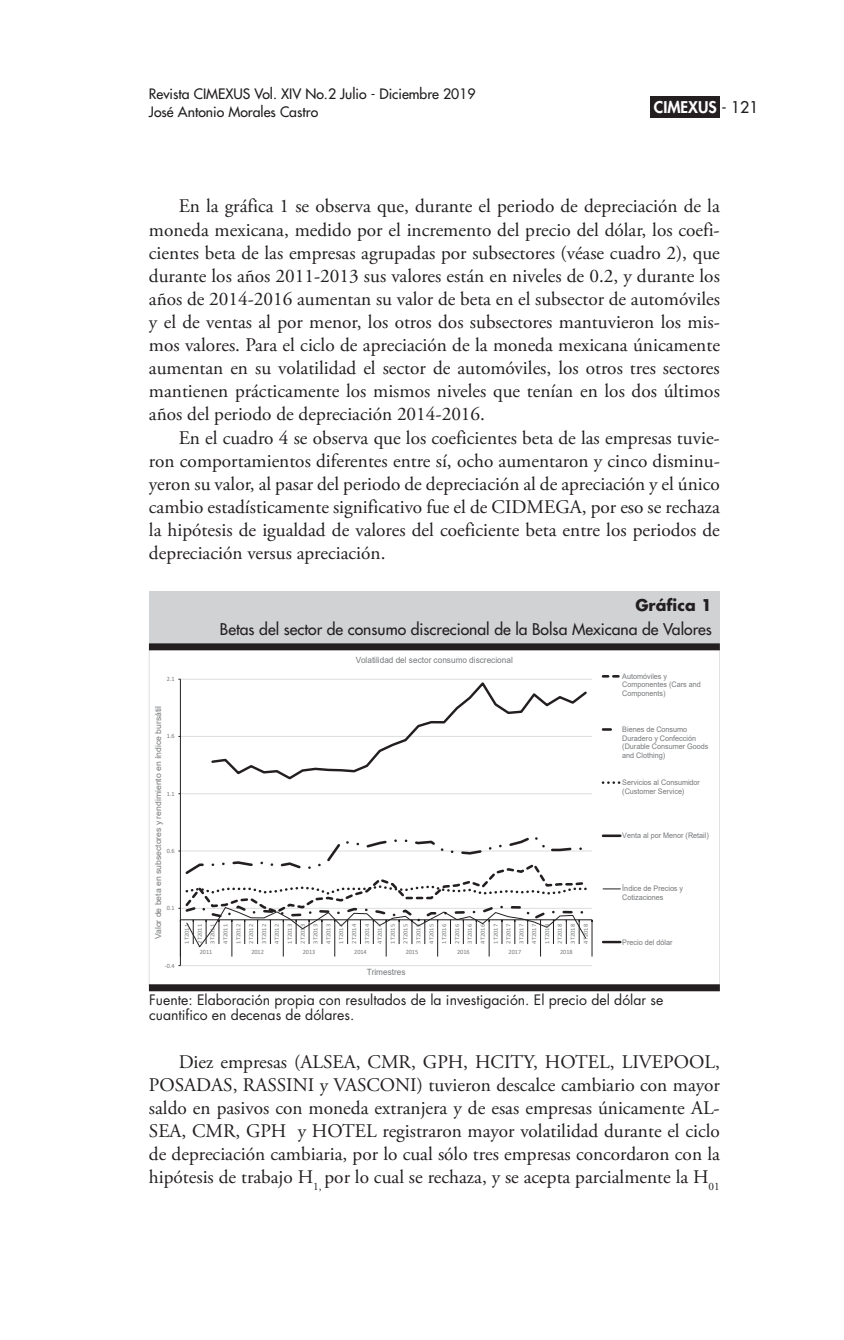
<style>
.page{position:relative;width:844px;height:1340px;background:#fff}
.page>*{position:absolute;margin:0;border:0;box-sizing:border-box;transform-origin:0 0}
.t1{font:19.25px/23.1px "Adobe Garamond Pro";color:#231f20;text-align:justify}
.t2{font:500 15.75px "Futura Std";color:#231f20}
.t3{font:800 15.75px "Futura Std";color:#fff}
.t4{font:700 15.75px "Futura Std";color:#231f20}
.t5{font:14px/15.4px "Futura Std";color:#231f20}
.t6{font:500 14px "Futura Std";color:#201d1e}
.t7{font:500 14px "Futura Std";color:#211d1e}
.t8{font:8.58px "Arial";color:#76787b;scale:.95 1}
.t9{font:8.22px "Arial";color:#76787b;scale:1.05 1}
.t10{font:7.52px/8.8px "Arial";color:#76787b;scale:.95 1}
.t11{font:6.48px "Calibri";color:#76787b;scale:.95 1}
.t12{font:6.12px/12.8px "Calibri";color:#76787b;text-align:justify;scale:1.05 1}
.s1{font-weight:500;color:#231f20}
</style>
<div class="page">
<div style="left:650px;top:96px;width:69px;height:21px;background:#231f20"></div>
<hr style="left:180px;top:965px;width:412px;height:1px;background:#dcdddf">
<hr style="left:180px;top:793px;width:412px;height:1px;background:#dcdddf">
<hr style="left:180px;top:736px;width:412px;height:1px;background:#dcdddf">
<hr style="left:180px;top:678px;width:412px;height:1px;background:#dcdddf">
<hr style="left:180px;top:679px;width:1px;height:286px;background:#231f20">
<svg style="left:178px;top:833px;width:414px;height:123px"></svg>
<svg style="left:210px;top:679px;width:379px;height:101px"></svg>
<svg style="left:603px;top:675px;width:17px;height:2px"></svg>
<svg style="left:603px;top:728px;width:9px;height:2px"></svg>
<svg style="left:603px;top:781px;width:17px;height:3px"></svg>
<svg style="left:603px;top:834px;width:17px;height:3px"></svg>
<svg style="left:603px;top:888px;width:17px;height:1px"></svg>
<hr style="left:603px;top:940px;width:17px;height:3px;background:#231f20">
<div style="left:149px;top:591px;width:570px;height:52px;background:#d1d2d4"></div>
<div style="left:149px;top:643px;width:570px;height:7px;background:#231f20"></div>
<div style="left:149px;top:984px;width:570px;height:7px;background:#231f20"></div>
<p class="t6" style="left:149px;top:85px;width:328px">Revista CIMEXUS Vol. XIV No.2 Julio - Diciembre 2019</p>
<p class="t7" style="left:149px;top:103px;width:171px">José Antonio Morales Castro</p>
<p class="t3" style="left:653px;top:97px;width:106px">CIMEXUS <span class="s1">- 121</span></p>
<p class="t1" style="left:149px;top:195px;width:572px;text-indent:30px">En la gráfica 1 se observa que, durante el periodo de depreciación de la moneda mexicana, medido por el incremento del precio del dólar, los coefi&shy;cientes beta de las empresas agrupadas por subsectores (véase cuadro 2), que durante los años 2011-2013 sus valores están en niveles de 0.2, y durante los años de 2014-2016 aumentan su valor de beta en el subsector de automóviles y el de ventas al por menor, los otros dos subsectores mantuvieron los mis&shy;mos valores. Para el ciclo de apreciación de la moneda mexicana únicamente aumentan en su volatilidad el sector de automóviles, los otros tres sectores mantienen prácticamente los mismos niveles que tenían en los dos últimos años del periodo de depreciación 2014-2016.</p>
<p class="t1" style="left:149px;top:426px;width:572px;text-indent:30px">En el cuadro 4 se observa que los coeficientes beta de las empresas tuvie&shy;ron comportamientos diferentes entre sí, ocho aumentaron y cinco disminu&shy;yeron su valor, al pasar del periodo de depreciación al de apreciación y el único cambio estadísticamente significativo fue el de CIDMEGA, por eso se rechaza la hipótesis de igualdad de valores del coeficiente beta entre los periodos de depreciación versus apreciación.</p>
<p class="t4" style="left:635px;top:595px;width:78px">Gráfica 1</p>
<p class="t2" style="left:220px;top:619px;width:493px">Betas del sector de consumo discrecional de la Bolsa Mexicana de Valores</p>
<p class="t11" style="left:167px;top:674px;width:10px">2.1</p>
<p class="t9" style="left:152px;top:939px;width:224px;rotate:-90deg">V r o l a ed a t eb ne se r o t cesbus y mi dne r o t ne i ne ec i dn í l i t ás r ub</p>
<p class="t11" style="left:167px;top:731px;width:10px">1.6</p>
<p class="t11" style="left:167px;top:789px;width:10px">1.1</p>
<p class="t11" style="left:167px;top:846px;width:10px">0.6</p>
<p class="t11" style="left:167px;top:903px;width:10px">0.1</p>
<p class="t11" style="left:165px;top:960px;width:12px">-0.4</p>
<p class="t8" style="left:356px;top:654px;width:167px">Volatilidad del sector consumo discrecional</p>
<p class="t12" style="left:180px;top:943px;width:20px;rotate:-90deg">1T2011<br>2T2011<br>3T2011<br>4T2011<br>1T2012<br>2T2012<br>3T2012<br>4T2012<br>1T2013<br>2T2013<br>3T2013<br>4T2013<br>1T2014<br>2T2014<br>3T2014<br>4T2014<br>1T2015<br>2T2015<br>3T2015<br>4T2015<br>1T2016<br>2T2016<br>3T2016<br>4T2016<br>1T2017<br>2T2017<br>3T2017<br>4T2017<br>1T2018<br>2T2018<br>3T2018<br>4T2018</p>
<p class="t11" style="left:200px;top:947px;width:15px">2011</p>
<p class="t11" style="left:251px;top:947px;width:15px">2012</p>
<p class="t11" style="left:303px;top:947px;width:15px">2013</p>
<p class="t11" style="left:354px;top:947px;width:15px">2014</p>
<p class="t11" style="left:405px;top:947px;width:15px">2015</p>
<p class="t11" style="left:457px;top:947px;width:15px">2016</p>
<p class="t11" style="left:508px;top:947px;width:15px">2017</p>
<p class="t11" style="left:560px;top:947px;width:15px">2018</p>
<p class="t8" style="left:367px;top:966px;width:42px">Trimestres</p>
<p class="t10" style="left:622px;top:671px;width:84px">Automóviles y<br>Componentes (Cars and<br>Components)</p>
<p class="t10" style="left:622px;top:725px;width:92px">Bienes de Consumo<br>Duradero y Confección (Durable Consumer Goods and Clothing)</p>
<p class="t10" style="left:622px;top:778px;width:83px">Servicios al Consumidor (Customer Service)</p>
<p class="t10" style="left:622px;top:831px;width:92px">Venta al por Menor (Retail)</p>
<p class="t10" style="left:622px;top:884px;width:66px">Índice de Precios y<br>Cotizaciones</p>
<p class="t10" style="left:622px;top:937px;width:54px">Precio del dólar</p>
<p class="t5" style="left:149px;top:992px;width:515px">Fuente: Elaboración propia con resultados de la investigación. El precio del dólar se cuantifico en decenas de dólares.</p>
<p class="t1" style="left:149px;top:1050px;width:572px;text-indent:30px">Diez empresas (ALSEA, CMR, GPH, HCITY, HOTEL, LIVEPOOL, POSADAS, RASSINI y VASCONI) tuvieron descalce cambiario con mayor saldo en pasivos con moneda extranjera y de esas empresas únicamente AL-SEA, CMR, GPH y HOTEL registraron mayor volatilidad durante el ciclo de depreciación cambiaria, por lo cual sólo tres empresas concordaron con la hipótesis de trabajo H<sub>1,</sub> por lo cual se rechaza, y se acepta parcialmente la H<sub>01</sub></p>
</div>
